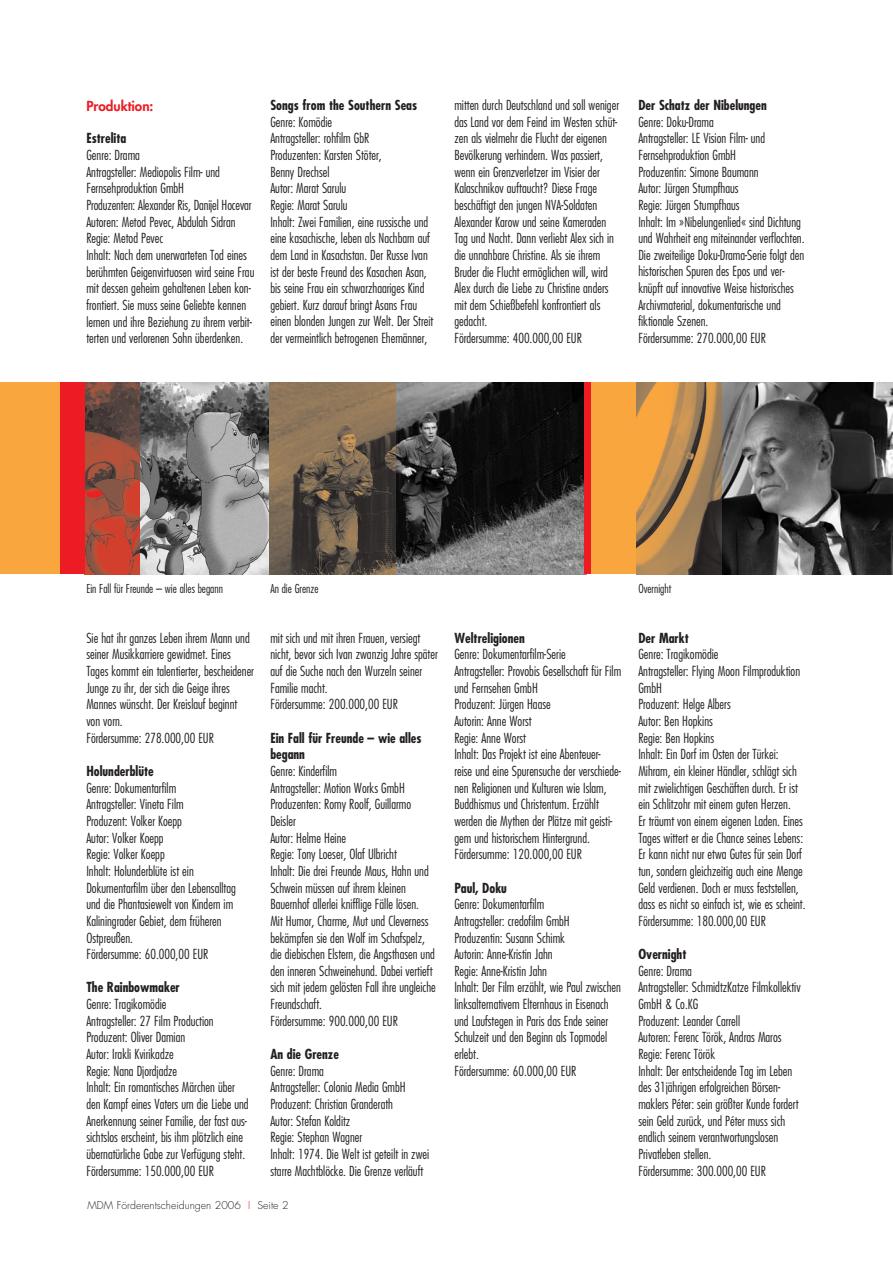
<style>
.page{position:relative;width:893px;height:1263px;background:#fff}
.page>*{position:absolute;margin:0;border:0;box-sizing:border-box;transform-origin:0 0}
.t1{font:300 condensed 13.5px/16.6px "Futura";color:#231f20}
.t2{font:700 condensed 13.5px/16.6px "Futura";color:#231f20}
.t3{font:800 13.5px "Futura";color:#ed1c24}
.t4{font:300 condensed 12px "Futura";color:#231f20}
.t5{font:300 10.5px "Futura";color:#231f20}
.s1{color:#ed1c24}
</style>
<div class="page">
<div style="left:0;top:383px;width:892px;height:191px;background:#faa63f"></div>
<img style="left:396px;top:383px;width:188px;height:191px">
<img style="left:269px;top:383px;width:127px;height:191px">
<img style="left:722px;top:383px;width:170px;height:191px">
<img style="left:637px;top:383px;width:85px;height:191px">
<svg style="left:139px;top:383px;width:130px;height:191px;background:#898887"></svg>
<img style="left:85px;top:383px;width:54px;height:191px">
<div style="left:61px;top:383px;width:24px;height:191px;background:#ed1c24"></div>
<div style="left:584px;top:383px;width:7px;height:191px;background:#ed1c24"></div>
<p class="t3" style="left:86px;top:99px;width:69px">Produktion:</p>
<p class="t2" style="left:86px;top:131px;width:42px">Estrelita</p>
<p class="t1" style="left:86px;top:148px;width:169px">Genre: Drama<br>Antragsteller: Mediopolis Film- und Fernsehproduktion GmbH<br>Produzenten: Alexander Ris, Danijel Hocevar Autoren: Metod Pevec, Abdulah Sidran Regie: Metod Pevec<br>Inhalt: Nach dem unerwarteten Tod eines berühmten Geigenvirtuosen wird seine Frau mit dessen geheim gehaltenen Leben kon&shy;frontiert. Sie muss seine Geliebte kennen lernen und ihre Beziehung zu ihrem verbit&shy;terten und verlorenen Sohn überdenken.</p>
<p class="t2" style="left:270px;top:98px;width:148px">Songs from the Southern Seas</p>
<p class="t1" style="left:270px;top:114px;width:165px">Genre: Komödie<br>Antragsteller: rohfilm GbR<br>Produzenten: Karsten Stöter,<br>Benny Drechsel<br>Autor: Marat Sarulu<br>Regie: Marat Sarulu<br>Inhalt: Zwei Familien, eine russische und eine kasachische, leben als Nachbarn auf dem Land in Kasachstan. Der Russe Ivan ist der beste Freund des Kasachen Asan, bis seine Frau ein schwarzhaariges Kind gebiert. Kurz darauf bringt Asans Frau einen blonden Jungen zur Welt. Der Streit der vermeintlich betrogenen Ehemänner,</p>
<p class="t1" style="left:454px;top:98px;width:166px">mitten durch Deutschland und soll weniger das Land vor dem Feind im Westen schüt&shy;zen als vielmehr die Flucht der eigenen Bevölkerung verhindern. Was passiert, wenn ein Grenzverletzer im Visier der Kalaschnikov auftaucht? Diese Frage beschäftigt den jungen NVA-Soldaten Alexander Karow und seine Kameraden Tag und Nacht. Dann verliebt Alex sich in die unnahbare Christine. Als sie ihrem Bruder die Flucht ermöglichen will, wird Alex durch die Liebe zu Christine anders mit dem Schießbefehl konfrontiert als gedacht.<br>Fördersumme: 400.000,00 EUR</p>
<p class="t2" style="left:638px;top:98px;width:130px">Der Schatz der Nibelungen</p>
<p class="t1" style="left:638px;top:114px;width:168px">Genre: Doku-Drama<br>Antragsteller: LE Vision Film- und<br>Fernsehproduktion GmbH<br>Produzentin: Simone Baumann<br>Autor: Jürgen Stumpfhaus<br>Regie: Jürgen Stumpfhaus<br>Inhalt: Im »Nibelungenlied« sind Dichtung und Wahrheit eng miteinander verflochten.<br>Die zweiteilige Doku-Drama-Serie folgt den historischen Spuren des Epos und ver&shy;knüpft auf innovative Weise historisches<br>Archivmaterial, dokumentarische und fiktionale Szenen.<br>Fördersumme: 270.000,00 EUR</p>
<p class="t4" style="left:86px;top:583px;width:138px">Ein Fall für Freunde – wie alles begann</p>
<p class="t4" style="left:270px;top:583px;width:50px">An die Grenze</p>
<p class="t4" style="left:638px;top:583px;width:34px">Overnight</p>
<p class="t1" style="left:86px;top:630px;width:169px">Sie hat ihr ganzes Leben ihrem Mann und seiner Musikkarriere gewidmet. Eines Tages kommt ein talentierter, bescheidener Junge zu ihr, der sich die Geige ihres Mannes wünscht. Der Kreislauf beginnt von vorn.<br>Fördersumme: 278.000,00 EUR</p>
<p class="t2" style="left:86px;top:764px;width:69px">Holunderblüte</p>
<p class="t1" style="left:86px;top:780px;width:151px">Genre: Dokumentarfilm<br>Antragsteller: Vineta Film<br>Produzent: Volker Koepp<br>Autor: Volker Koepp<br>Regie: Volker Koepp<br>Inhalt: Holunderblüte ist ein<br>Dokumentarfilm über den Lebensalltag und die Phantasiewelt von Kindern im<br>Kaliningrader Gebiet, dem früheren<br>Ostpreußen.<br>Fördersumme: 60.000,00 EUR</p>
<p class="t2" style="left:86px;top:980px;width:95px">The Rainbowmaker</p>
<p class="t1" style="left:86px;top:997px;width:164px">Genre: Tragikomödie<br>Antragsteller: 27 Film Production Produzent: Oliver Damian<br>Autor: Irakli Kvirikadze<br>Regie: Nana Djordjadze<br>Inhalt: Ein romantisches Märchen über den Kampf eines Vaters um die Liebe und Anerkennung seiner Familie, der fast aus&shy;sichtslos erscheint, bis ihm plötzlich eine übernatürliche Gabe zur Verfügung steht.<br>Fördersumme: 150.000,00 EUR</p>
<p class="t1" style="left:270px;top:630px;width:169px">mit sich und mit ihren Frauen, versiegt nicht, bevor sich Ivan zwanzig Jahre später auf die Suche nach den Wurzeln seiner<br>Familie macht.<br>Fördersumme: 200.000,00 EUR</p>
<p class="t2" style="left:270px;top:731px;width:153px">Ein Fall für Freunde – wie alles begann</p>
<p class="t1" style="left:270px;top:764px;width:167px">Genre: Kinderfilm<br>Antragsteller: Motion Works GmbH<br>Produzenten: Romy Roolf, Guillarmo<br>Deisler<br>Autor: Helme Heine<br>Regie: Tony Loeser, Olaf Ulbricht<br>Inhalt: Die drei Freunde Maus, Hahn und<br>Schwein müssen auf ihrem kleinen<br>Bauernhof allerlei knifflige Fälle lösen.<br>Mit Humor, Charme, Mut und Cleverness bekämpfen sie den Wolf im Schafspelz, die diebischen Elstern, die Angsthasen und den inneren Schweinehund. Dabei vertieft sich mit jedem gelösten Fall ihre ungleiche<br>Freundschaft.<br>Fördersumme: 900.000,00 EUR</p>
<p class="t2" style="left:270px;top:1047px;width:70px">An die Grenze</p>
<p class="t1" style="left:270px;top:1063px;width:160px">Genre: Drama<br>Antragsteller: Colonia Media GmbH<br>Produzent: Christian Granderath<br>Autor: Stefan Kolditz<br>Regie: Stephan Wagner<br>Inhalt: 1974. Die Welt ist geteilt in zwei starre Machtblöcke. Die Grenze verläuft</p>
<p class="t5" style="left:87px;top:1201px;width:203px">MDM Förderentscheidungen 2006 <span class="s1">I</span> Seite 2</p>
<p class="t2" style="left:454px;top:631px;width:72px">Weltreligionen</p>
<p class="t1" style="left:454px;top:647px;width:168px">Genre: Dokumentarfilm-Serie<br>Antragsteller: Provobis Gesellschaft für Film und Fernsehen GmbH<br>Produzent: Jürgen Haase<br>Autorin: Anne Worst<br>Regie: Anne Worst<br>Inhalt: Das Projekt ist eine Abenteuer&shy;reise und eine Spurensuche der verschiede&shy;nen Religionen und Kulturen wie Islam,<br>Buddhismus und Christentum. Erzählt werden die Mythen der Plätze mit geisti&shy;gem und historischem Hintergrund.<br>Fördersumme: 120.000,00 EUR</p>
<p class="t2" style="left:454px;top:880px;width:54px">Paul, Doku</p>
<p class="t1" style="left:454px;top:897px;width:168px">Genre: Dokumentarfilm<br>Antragsteller: credofilm GmbH<br>Produzentin: Susann Schimk<br>Autorin: Anne-Kristin Jahn<br>Regie: Anne-Kristin Jahn<br>Inhalt: Der Film erzählt, wie Paul zwischen linksalternativem Elternhaus in Eisenach und Laufstegen in Paris das Ende seiner<br>Schulzeit und den Beginn als Topmodel erlebt.<br>Fördersumme: 60.000,00 EUR</p>
<p class="t2" style="left:638px;top:631px;width:52px">Der Markt</p>
<p class="t1" style="left:638px;top:647px;width:169px">Genre: Tragikomödie<br>Antragsteller: Flying Moon Filmproduktion GmbH<br>Produzent: Helge Albers<br>Autor: Ben Hopkins<br>Regie: Ben Hopkins<br>Inhalt: Ein Dorf im Osten der Türkei:<br>Mihram, ein kleiner Händler, schlägt sich mit zwielichtigen Geschäften durch. Er ist ein Schlitzohr mit einem guten Herzen.<br>Er träumt von einem eigenen Laden. Eines Tages wittert er die Chance seines Lebens:<br>Er kann nicht nur etwa Gutes für sein Dorf tun, sondern gleichzeitig auch eine Menge Geld verdienen. Doch er muss feststellen, dass es nicht so einfach ist, wie es scheint.<br>Fördersumme: 180.000,00 EUR</p>
<p class="t2" style="left:638px;top:947px;width:50px">Overnight</p>
<p class="t1" style="left:638px;top:963px;width:164px">Genre: Drama<br>Antragsteller: SchmidtzKatze Filmkollektiv<br>GmbH &amp; Co.KG<br>Produzent: Leander Carrell<br>Autoren: Ferenc Török, Andras Maros<br>Regie: Ferenc Török<br>Inhalt: Der entscheidende Tag im Leben des 31jährigen erfolgreichen Börsen&shy;maklers Péter: sein größter Kunde fordert sein Geld zurück, und Péter muss sich endlich seinem verantwortungslosen<br>Privatleben stellen.<br>Fördersumme: 300.000,00 EUR</p>
</div>
